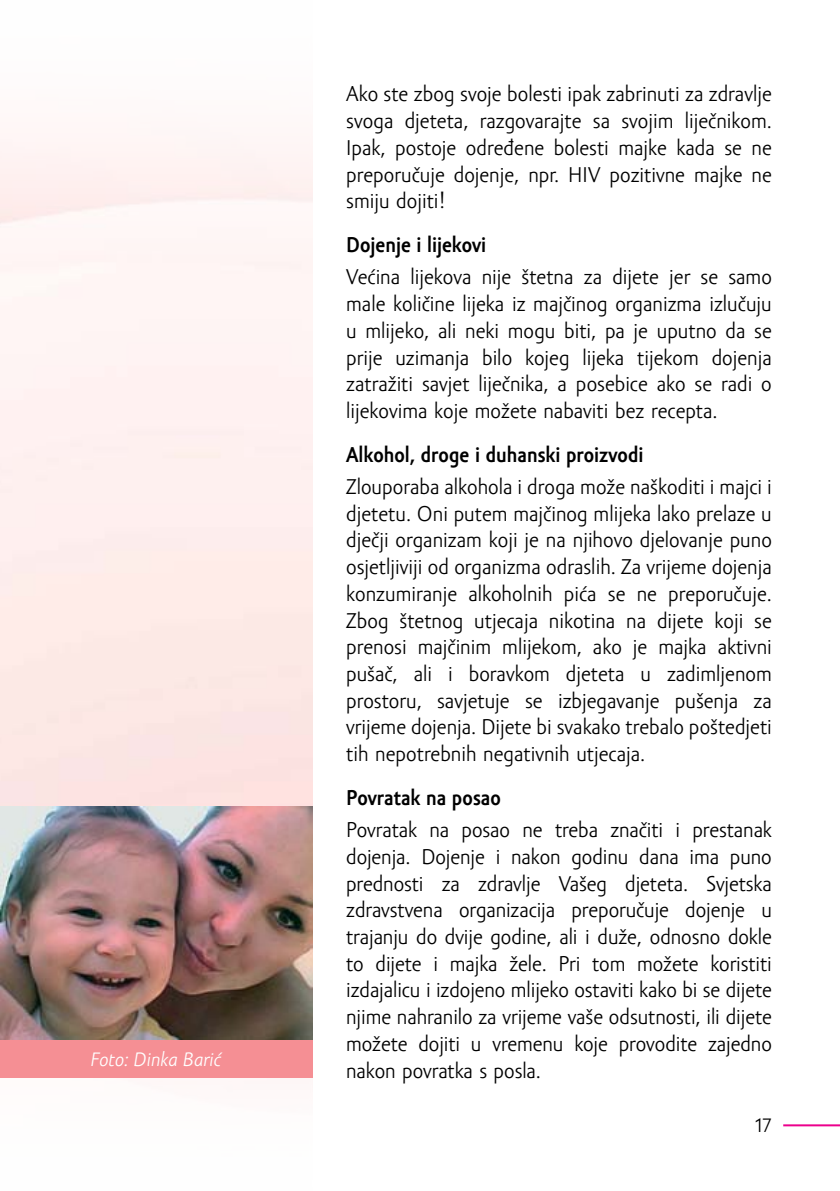
<style>
.page{position:relative;width:840px;height:1191px;background:#fff}
.page>*{position:absolute;margin:0;border:0;box-sizing:border-box;transform-origin:0 0}
.t1{font:22px/26.8px "Amor Sans Pro";color:#000;text-align:justify}
.t2{font:700 22px "Amor Sans Pro";color:#000;scale:.95 1}
.t3{font:italic 20px "Amor Sans Pro";color:#fff}
.t4{font:20px "Amor Sans Pro";color:#000}
</style>
<div class="page">
<hr style="left:782px;top:1124px;width:57px;height:2px;background:#ec008c">
<img style="left:0;top:806px;width:312px;height:234px">
<div style="left:0;top:1040px;width:312px;height:37px;background:#f58f94"></div>
<p class="t3" style="left:91px;top:1049px;width:132px">Foto: Dinka Barić</p>
<p class="t1" style="left:346px;top:81px;width:427px">Ako ste zbog svoje bolesti ipak zabrinuti za zdravlje svoga djeteta, razgovarajte sa svojim liječnikom.<br>Ipak, postoje određene bolesti majke kada se ne preporučuje dojenje, npr. HIV pozitivne majke ne smiju dojiti!</p>
<p class="t2" style="left:346px;top:232px;width:149px">Dojenje i lijekovi</p>
<p class="t1" style="left:346px;top:264px;width:427px">Većina lijekova nije štetna za dijete jer se samo male količine lijeka iz majčinog organizma izlučuju u mlijeko, ali neki mogu biti, pa je uputno da se prije uzimanja bilo kojeg lijeka tijekom dojenja zatražiti savjet liječnika, a posebice ako se radi o lijekovima koje možete nabaviti bez recepta.</p>
<p class="t2" style="left:346px;top:442px;width:314px">Alkohol, droge i duhanski proizvodi</p>
<p class="t1" style="left:346px;top:474px;width:427px">Zlouporaba alkohola i droga može naškoditi i majci i djetetu. Oni putem majčinog mlijeka lako prelaze u dječji organizam koji je na njihovo djelovanje puno osjetljiviji od organizma odraslih. Za vrijeme dojenja konzumiranje alkoholnih pića se ne preporučuje.<br>Zbog štetnog utjecaja nikotina na dijete koji se prenosi majčinim mlijekom, ako je majka aktivni pušač, ali i boravkom djeteta u zadimljenom prostoru, savjetuje se izbjegavanje pušenja za vrijeme dojenja. Dijete bi svakako trebalo poštedjeti tih nepotrebnih negativnih utjecaja.</p>
<p class="t2" style="left:346px;top:785px;width:164px">Povratak na posao</p>
<p class="t1" style="left:346px;top:817px;width:427px">Povratak na posao ne treba značiti i prestanak dojenja. Dojenje i nakon godinu dana ima puno prednosti za zdravlje Vašeg djeteta. Svjetska zdravstvena organizacija preporučuje dojenje u trajanju do dvije godine, ali i duže, odnosno dokle to dijete i majka žele. Pri tom možete koristiti izdajalicu i izdojeno mlijeko ostaviti kako bi se dijete njime nahranilo za vrijeme vaše odsutnosti, ili dijete možete dojiti u vremenu koje provodite zajedno nakon povratka s posla.</p>
<p class="t4" style="left:753px;top:1115px;width:20px">17</p>
</div>
